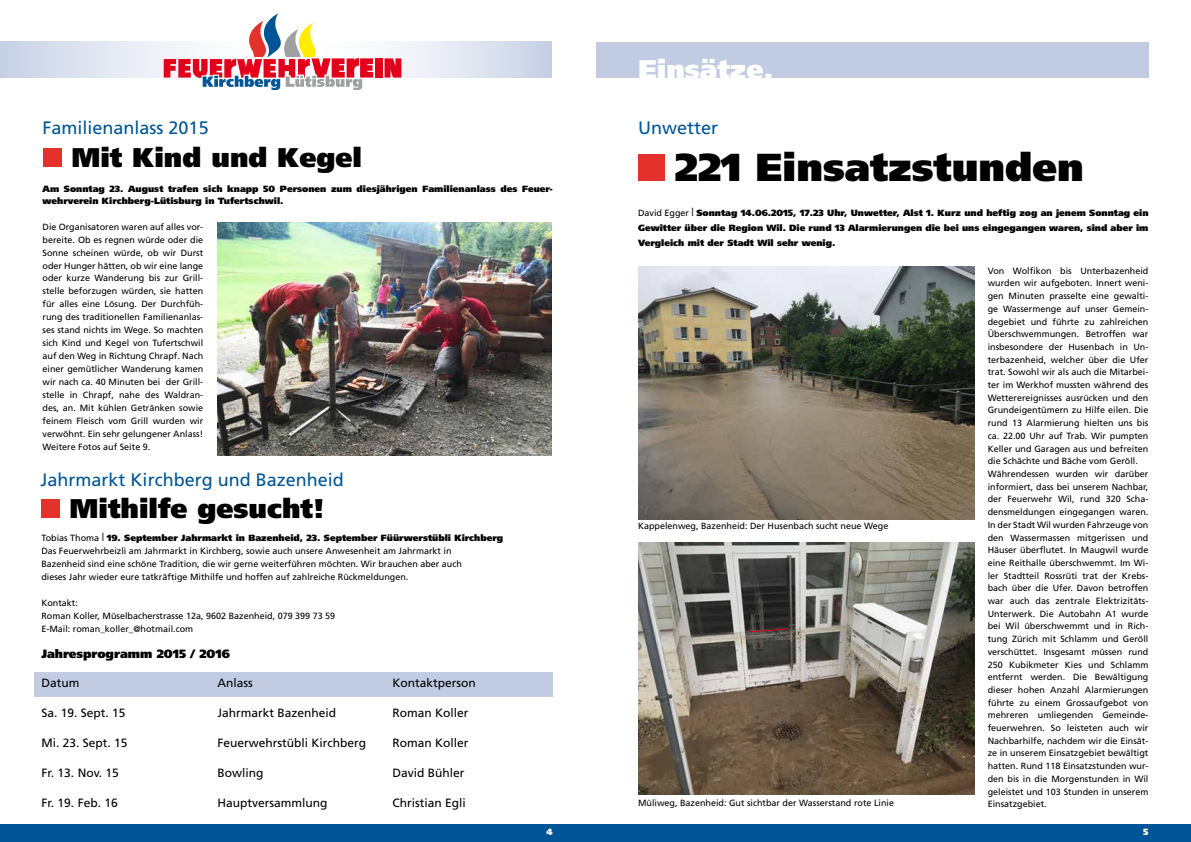
<style>
.page{position:relative;width:1191px;height:842px;background:#fff}
.page>*{position:absolute;margin:0;border:0;box-sizing:border-box;transform-origin:0 0}
.t1{font:900 39px "Frutiger";color:#000}
.t2{font:900 27px "Frutiger";color:#000}
.t3{font:900 27px "Frutiger";color:#fff}
.t4{font:18px "Frutiger";color:#005596}
.t5{font:12px "Frutiger";color:#000}
.t6{font:900 12px "Frutiger";color:#000}
.t7{font:9px/12.7px "Frutiger";color:#000}
.t8{font:900 9px/15px "Frutiger";color:#000}
.t9{font:900 9px "Frutiger";color:#fff}
.s1{font-family:"Times";font-size:12px}
.s2{font-weight:900}
.s3{font-weight:400}
.s4{font-family:"Times";font-weight:400;font-size:12px}
</style>
<div class="page">
<div style="left:0;top:824px;width:1191px;height:18px;background:#005596"></div>
<div style="left:35px;top:672px;width:518px;height:24px;background:#c1cce2"></div>
<div style="left:41px;top:499px;width:18px;height:19px;background:#e4312b"></div>
<svg style="left:0;top:42px;width:551px;height:36px;background:#dee2ee"></svg>
<div style="left:375px;top:58px;width:7px;height:20px;background:#e2001a"></div>
<svg style="left:384px;top:58px;width:17px;height:20px"></svg>
<svg style="left:164px;top:13px;width:209px;height:77px"></svg>
<div style="left:638px;top:154px;width:27px;height:27px;background:#e4312b"></div>
<div style="left:596px;top:43px;width:552px;height:35px;background:#c1cce2"></div>
<div style="left:43px;top:148px;width:18px;height:18px;background:#e4312b"></div>
<img style="left:217px;top:223px;width:334px;height:232px">
<img style="left:638px;top:267px;width:336px;height:252px">
<img style="left:638px;top:543px;width:336px;height:252px">
<svg style="left:748px;top:628px;width:39px;height:5px"></svg>
<h3 class="t4" style="left:43px;top:117px;width:168px">Familienanlass 2015</h3>
<h2 class="t2" style="left:71px;top:141px;width:292px">Mit Kind und Kegel</h2>
<p class="t8" style="left:43px;top:182px;width:512px;line-height:12px">Am Sonntag 23. August trafen sich knapp 50 Personen zum diesjährigen Familienanlass des Feuer&shy;wehrverein Kirchberg-Lütisburg in Tufertschwil.</p>
<p class="t7" style="left:43px;top:220px;width:162px;line-height:13px;text-align:justify">Die Organisatoren waren auf alles vor&shy;bereite. Ob es regnen würde oder die Sonne scheinen würde, ob wir Durst oder Hunger hätten, ob wir eine lange oder kurze Wanderung bis zur Grill&shy;stelle beforzugen würden, sie hatten für alles eine Lösung. Der Durchfüh&shy;rung des traditionellen Familienanlas&shy;ses stand nichts im Wege. So machten sich Kind und Kegel von Tufertschwil auf den Weg in Richtung Chrapf. Nach einer gemütlicher Wanderung kamen wir nach ca. 40 Minuten bei der Grill&shy;stelle in Chrapf, nahe des Waldran&shy;des, an. Mit kühlen Getränken sowie feinem Fleisch vom Grill wurden wir verwöhnt. Ein sehr gelungener Anlass!<br>Weitere Fotos auf Seite 9.</p>
<h3 class="t4" style="left:41px;top:469px;width:305px">Jahrmarkt Kirchberg und Bazenheid</h3>
<h2 class="t2" style="left:69px;top:492px;width:257px">Mithilfe gesucht!</h2>
<p class="t7" style="left:41px;top:531px;width:463px;line-height:13px">Tobias Thoma <span class="s1">|</span> <span class="s2">19. September Jahrmarkt in Bazenheid, 23. September Füürwerstübli Kirchberg </span>Das Feuerwehrbeizli am Jahrmarkt in Kirchberg, sowie auch unsere Anwesenheit am Jahrmarkt in<br>Bazenheid sind eine schöne Tradition, die wir gerne weiterführen möchten. Wir brauchen aber auch<br>dieses Jahr wieder eure tatkräftige Mithilfe und hoffen auf zahlreiche Rückmeldungen.</p>
<p class="t7" style="left:41px;top:596px;width:295px;line-height:13px">Kontakt:<br>Roman Koller, Müselbacherstrasse 12a, 9602 Bazenheid, 079 399 73 59<br>E-Mail: roman_koller_@hotmail.com</p>
<h3 class="t6" style="left:41px;top:646px;width:190px">Jahresprogramm 2015 / 2016</h3>
<h3 class="t5" style="left:41px;top:675px;width:40px">Datum</h3>
<h3 class="t5" style="left:217px;top:675px;width:37px">Anlass</h3>
<h3 class="t5" style="left:392px;top:675px;width:85px">Kontaktperson</h3>
<h3 class="t5" style="left:41px;top:705px;width:86px">Sa. 19. Sept. 15</h3>
<h3 class="t5" style="left:217px;top:705px;width:120px">Jahrmarkt Bazenheid</h3>
<h3 class="t5" style="left:392px;top:705px;width:78px">Roman Koller</h3>
<h3 class="t5" style="left:41px;top:735px;width:88px">Mi. 23. Sept. 15</h3>
<h3 class="t5" style="left:217px;top:735px;width:150px">Feuerwehrstübli Kirchberg</h3>
<h3 class="t5" style="left:392px;top:735px;width:78px">Roman Koller</h3>
<h3 class="t5" style="left:41px;top:765px;width:79px">Fr. 13. Nov. 15</h3>
<h3 class="t5" style="left:217px;top:765px;width:47px">Bowling</h3>
<h3 class="t5" style="left:392px;top:765px;width:74px">David Bühler</h3>
<h3 class="t5" style="left:41px;top:795px;width:78px">Fr. 19. Feb. 16</h3>
<h3 class="t5" style="left:217px;top:795px;width:112px">Hauptversammlung</h3>
<h3 class="t5" style="left:392px;top:795px;width:75px">Christian Egli</h3>
<h2 class="t3" style="left:638px;top:53px;width:137px">Einsätze.</h2>
<h3 class="t4" style="left:638px;top:117px;width:82px">Unwetter</h3>
<h1 class="t1" style="left:675px;top:143px;width:410px">221 Einsatzstunden</h1>
<p class="t8" style="left:638px;top:205px;width:512px;text-align:justify"><span class="s3">David Egger</span> <span class="s4">|</span> Sonntag 14.06.2015, 17.23 Uhr, Unwetter, Alst 1. Kurz und heftig zog an jenem Sonntag ein Gewitter über die Region Wil. Die rund 13 Alarmierungen die bei uns eingegangen waren, sind aber im Vergleich mit der Stadt Wil sehr wenig.</p>
<p class="t7" style="left:638px;top:519px;width:252px">Kappelenweg, Bazenheid: Der Husenbach sucht neue Wege</p>
<p class="t7" style="left:638px;top:797px;width:257px">Müliweg, Bazenheid: Gut sichtbar der Wasserstand rote Linie</p>
<p class="t7" style="left:987px;top:264px;width:162px">Von Wolfikon bis Unterbazenheid wurden wir aufgeboten. Innert weni&shy;gen Minuten prasselte eine gewalti&shy;ge Wassermenge auf unser Gemein&shy;degebiet und führte zu zahlreichen Überschwemmungen. Betroffen war insbesondere der Husenbach in Un&shy;terbazenheid, welcher über die Ufer trat. Sowohl wir als auch die Mitarbei&shy;ter im Werkhof mussten während des Wetterereignisses ausrücken und den Grundeigentümern zu Hilfe eilen. Die rund 13 Alarmierung hielten uns bis ca. 22.00 Uhr auf Trab. Wir pumpten Keller und Garagen aus und befreiten die Schächte und Bäche vom Geröll.<br>Währendessen wurden wir darüber informiert, dass bei unserem Nachbar, der Feuerwehr Wil, rund 320 Scha&shy;densmeldungen eingegangen waren.<br>In der Stadt Wil wurden Fahrzeuge von den Wassermassen mitgerissen und Häuser überflutet. In Maugwil wurde eine Reithalle überschwemmt. Im Wi&shy;ler Stadtteil Rossrüti trat der Krebs&shy;bach über die Ufer. Davon betroffen war auch das zentrale Elektrizitäts-Unterwerk. Die Autobahn A1 wurde bei Wil überschwemmt und in Rich&shy;tung Zürich mit Schlamm und Geröll verschüttet. Insgesamt müssen rund 250 Kubikmeter Kies und Schlamm entfernt werden. Die Bewältigung dieser hohen Anzahl Alarmierungen führte zu einem Grossaufgebot von mehreren umliegenden Gemeinde&shy;feuerwehren. So leisteten auch wir Nachbarhilfe, nachdem wir die Einsät&shy;ze in unserem Einsatzgebiet bewältigt hatten. Rund 118 Einsatzstunden wur&shy;den bis in die Morgenstunden in Wil geleistet und 103 Stunden in unserem Einsatzgebiet.</p>
<p class="t9" style="left:546px;top:827px;width:8px">4</p>
<p class="t9" style="left:1143px;top:827px;width:7px">5</p>
</div>
